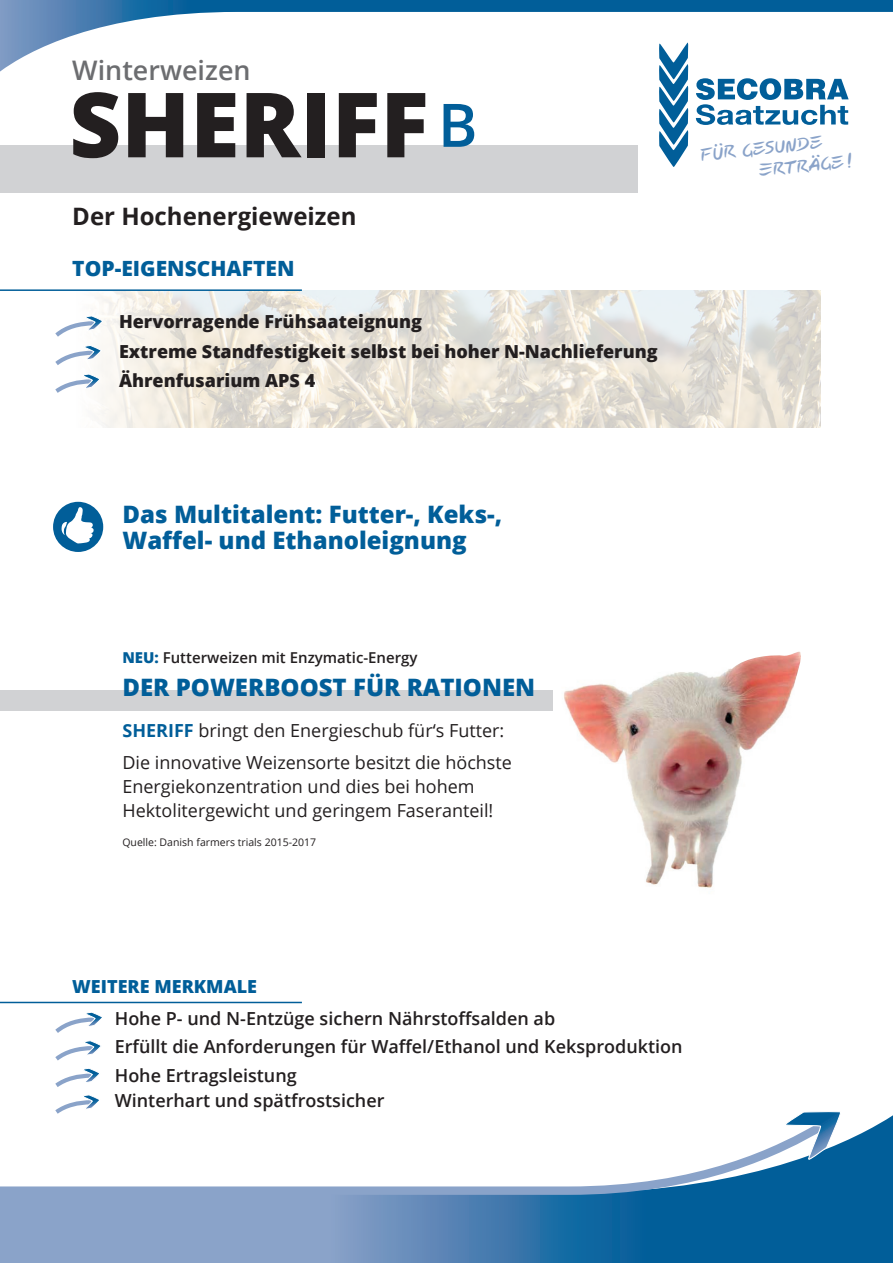
<style>
.page{position:relative;width:893px;height:1263px;background:#fff}
.page>*{position:absolute;margin:0;border:0;box-sizing:border-box;transform-origin:0 0}
.t1{font:800 90px "Open Sans";color:#231f20}
.t2{font:600 27px "Open Sans";color:#6c6d70}
.t3{font:800 24px/25.5px "Open Sans";color:#015e99}
.t4{font:700 24px "Open Sans";color:#231f20}
.t5{font:800 21px "Open Sans";color:#015e99}
.t6{font:18px/24px "Open Sans";color:#231f20}
.t7{font:600 18px "Open Sans";color:#231f20}
.t8{font:800 18px "Open Sans";color:#231f20}
.t9{font:18px "Carybe";color:#8aa3c9}
.t10{font:800 18px "Open Sans";color:#015e99}
.t11{font:600 15px "Open Sans";color:#231f20}
.t12{font:10.5px "Open Sans";color:#231f20}
.s1{font-weight:600;font-size:60px;color:#015e99}
.s2{font-weight:800;color:#015e99}
.s3{font-weight:700;color:#015e99}
</style>
<div class="page">
<svg style="left:0;top:1115px;width:893px;height:148px;background:#4881b2"></svg>
<svg style="left:0;top:1115px;width:834px;height:84px"></svg>
<svg style="left:784px;top:1111px;width:59px;height:50px"></svg>
<svg style="left:0;top:0;width:893px;height:72px"></svg>
<img style="left:97px;top:291px;width:724px;height:136px">
<div style="left:0;top:691px;width:553px;height:20px;background:#d1d2d4"></div>
<div style="left:0;top:145px;width:638px;height:47px;background:#d1d2d4"></div>
<svg style="left:55px;top:316px;width:48px;height:81px"></svg>
<hr style="left:0;top:289px;width:302px;height:2px;background:#015e99">
<svg style="left:51px;top:1012px;width:52px;height:106px"></svg>
<hr style="left:0;top:1002px;width:302px;height:1px;background:#015e99">
<svg style="left:659px;top:42px;width:29px;height:125px"></svg>
<svg style="left:696px;top:78px;width:153px;height:47px"></svg>
<div style="left:53px;top:502px;width:50px;height:50px;background:#015e99;border-radius:50%"></div>
<svg style="left:61px;top:507px;width:33px;height:37px"></svg>
<img style="left:564px;top:651px;width:237px;height:237px">
<p class="t2" style="left:72px;top:52px;width:180px">Winterweizen</p>
<p class="t1" style="left:69px;top:56px;width:410px">SHERIFF<span class="s1">B</span></p>
<p class="t4" style="left:72px;top:200px;width:286px">Der Hochenergieweizen</p>
<p class="t5" style="left:72px;top:253px;width:224px">TOP-EIGENSCHAFTEN</p>
<p class="t8" style="left:119px;top:308px;width:304px">Hervorragende Frühsaateignung</p>
<p class="t8" style="left:119px;top:338px;width:540px">Extreme Standfestigkeit selbst bei hoher N-Nachlieferung</p>
<p class="t8" style="left:119px;top:367px;width:198px">Ährenfusarium APS 4</p>
<p class="t9" style="left:699px;top:144px;width:124px;rotate:-6deg">Für gesunde</p>
<p class="t9" style="left:758px;top:160px;width:95px;rotate:-6deg">Erträge !</p>
<p class="t3" style="left:122px;top:501px;width:381px">Das Multitalent: Futter-, Keks-,<br>Waffel- und Ethanoleignung</p>
<p class="t11" style="left:122px;top:647px;width:297px"><span class="s2">NEU:</span> Futterweizen mit Enzymatic-Energy</p>
<p class="t3" style="left:122px;top:673px;width:414px">DER POWERBOOST FÜR RATIONEN</p>
<p class="t6" style="left:122px;top:718px;width:383px"><span class="s3">SHERIFF</span> bringt den Energieschub für‘s Futter:</p>
<p class="t6" style="left:122px;top:750px;width:391px">Die innovative Weizensorte besitzt die höchste<br>Energiekonzentration und dies bei hohem<br>Hektolitergewicht und geringem Faseranteil!</p>
<p class="t12" style="left:122px;top:835px;width:195px">Quelle: Danish farmers trials 2015-2017</p>
<p class="t10" style="left:72px;top:972px;width:186px">WEITERE MERKMALE</p>
<p class="t7" style="left:115px;top:1006px;width:442px">Hohe P- und N-Entzüge sichern Nährstoffsalden ab</p>
<p class="t7" style="left:115px;top:1034px;width:569px">Erfüllt die Anforderungen für Waffel/Ethanol und Keksproduktion</p>
<p class="t7" style="left:115px;top:1063px;width:183px">Hohe Ertragsleistung</p>
<p class="t7" style="left:115px;top:1088px;width:271px">Winterhart und spätfrostsicher</p>
</div>
